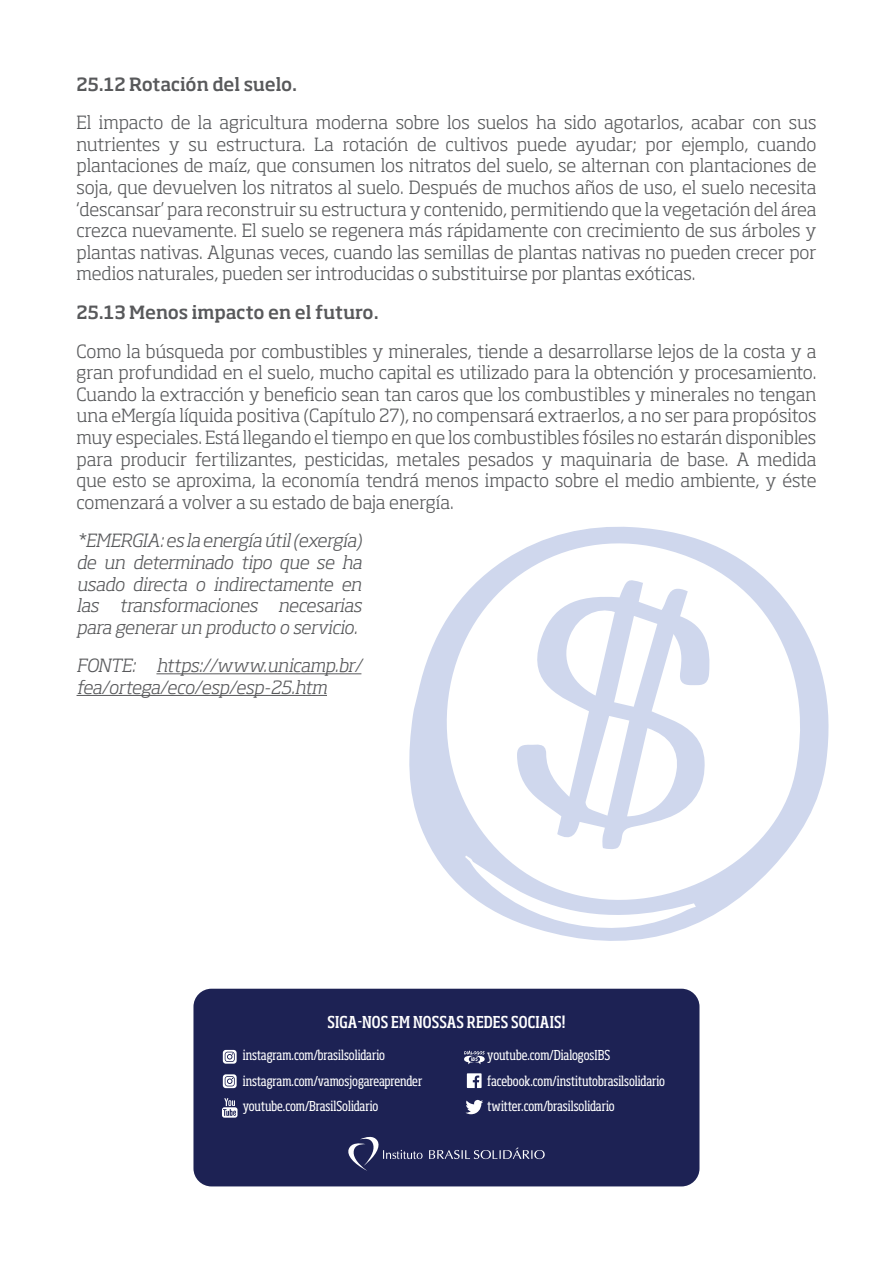
<style>
.page{position:relative;width:893px;height:1263px;background:#fff}
.page>*{position:absolute;margin:0;border:0;box-sizing:border-box;transform-origin:0 0}
.t1{font:300 18px/21.6px "Soho Std";letter-spacing:-.01em;color:#58595b;text-align:justify}
.t2{font:italic 300 18px/21.6px "Soho Std";letter-spacing:-.005em;color:#58595b;text-align:justify}
.t3{font:500 18px "Soho Std";letter-spacing:-.005em;color:#58595b}
.t4{font:500 condensed 16.2px "Soho Std";letter-spacing:.015em;color:#fff}
.t5{font:condensed 13.5px/25.5px "Soho Std";letter-spacing:-.005em;color:#fff}
</style>
<div class="page">
<svg style="left:409px;top:526px;width:420px;height:415px"></svg>
<svg style="left:517px;top:578px;width:194px;height:272px"></svg>
<div style="left:193px;top:989px;width:506px;height:197px;background:#1d2254;border-radius:18px"></div>
<svg style="left:429px;top:1147px;width:116px;height:12px"></svg>
<svg style="left:348px;top:1136px;width:75px;height:35px"></svg>
<svg style="left:223px;top:1074px;width:14px;height:14px"></svg>
<svg style="left:222px;top:1098px;width:15px;height:20px"></svg>
<svg style="left:223px;top:1050px;width:14px;height:14px"></svg>
<svg style="left:467px;top:1073px;width:15px;height:15px"></svg>
<svg style="left:465px;top:1100px;width:18px;height:14px"></svg>
<svg style="left:464px;top:1050px;width:21px;height:14px"></svg>
<hr style="left:156px;top:673px;width:205px;height:1px;background:#58595b">
<hr style="left:77px;top:695px;width:250px;height:1px;background:#58595b">
<p class="t3" style="left:77px;top:72px;width:222px">25.12 Rotación del suelo.</p>
<p class="t1" style="left:77px;top:111px;width:741px">El impacto de la agricultura moderna sobre los suelos ha sido agotarlos, acabar con sus nutrientes y su estructura. La rotación de cultivos puede ayudar; por ejemplo, cuando plantaciones de maíz, que consumen los nitratos del suelo, se alternan con plantaciones de soja, que devuelven los nitratos al suelo. Después de muchos años de uso, el suelo necesita ‘descansar’ para reconstruir su estructura y contenido, permitiendo que la vegetación del área crezca nuevamente. El suelo se regenera más rápidamente con crecimiento de sus árboles y plantas nativas. Algunas veces, cuando las semillas de plantas nativas no pueden crecer por medios naturales, pueden ser introducidas o substituirse por plantas exóticas.</p>
<p class="t3" style="left:77px;top:301px;width:304px">25.13 Menos impacto en el futuro.</p>
<p class="t1" style="left:77px;top:340px;width:741px">Como la búsqueda por combustibles y minerales, tiende a desarrollarse lejos de la costa y a gran profundidad en el suelo, mucho capital es utilizado para la obtención y procesamiento.<br>Cuando la extracción y beneficio sean tan caros que los combustibles y minerales no tengan una eMergía líquida positiva (Capítulo 27), no compensará extraerlos, a no ser para propósitos muy especiales. Está llegando el tiempo en que los combustibles fósiles no estarán disponibles para producir fertilizantes, pesticidas, metales pesados y maquinaria de base. A medida que esto se aproxima, la economía tendrá menos impacto sobre el medio ambiente, y éste comenzará a volver a su estado de baja energía.</p>
<p class="t2" style="left:77px;top:530px;width:286px">*EMERGIA: es la energía útil (exergía) de un determinado tipo que se ha usado directa o indirectamente en las transformaciones necesarias para generar un producto o servicio.</p>
<p class="t2" style="left:77px;top:655px;width:286px">FONTE: https://www.unicamp.br/ fea/ortega/eco/esp/esp-25.htm</p>
<p class="t4" style="left:328px;top:1012px;width:239px">SIGA-NOS EM NOSSAS REDES SOCIAIS!</p>
<p class="t5" style="left:487px;top:1042px;width:179px">youtube.com/DialogosIBS facebook.com/institutobrasilsolidario twitter.com/brasilsolidario</p>
<p class="t5" style="left:243px;top:1042px;width:181px">instagram.com/brasilsolidario instagram.com/vamosjogareaprender youtube.com/BrasilSolidario</p>
</div>
